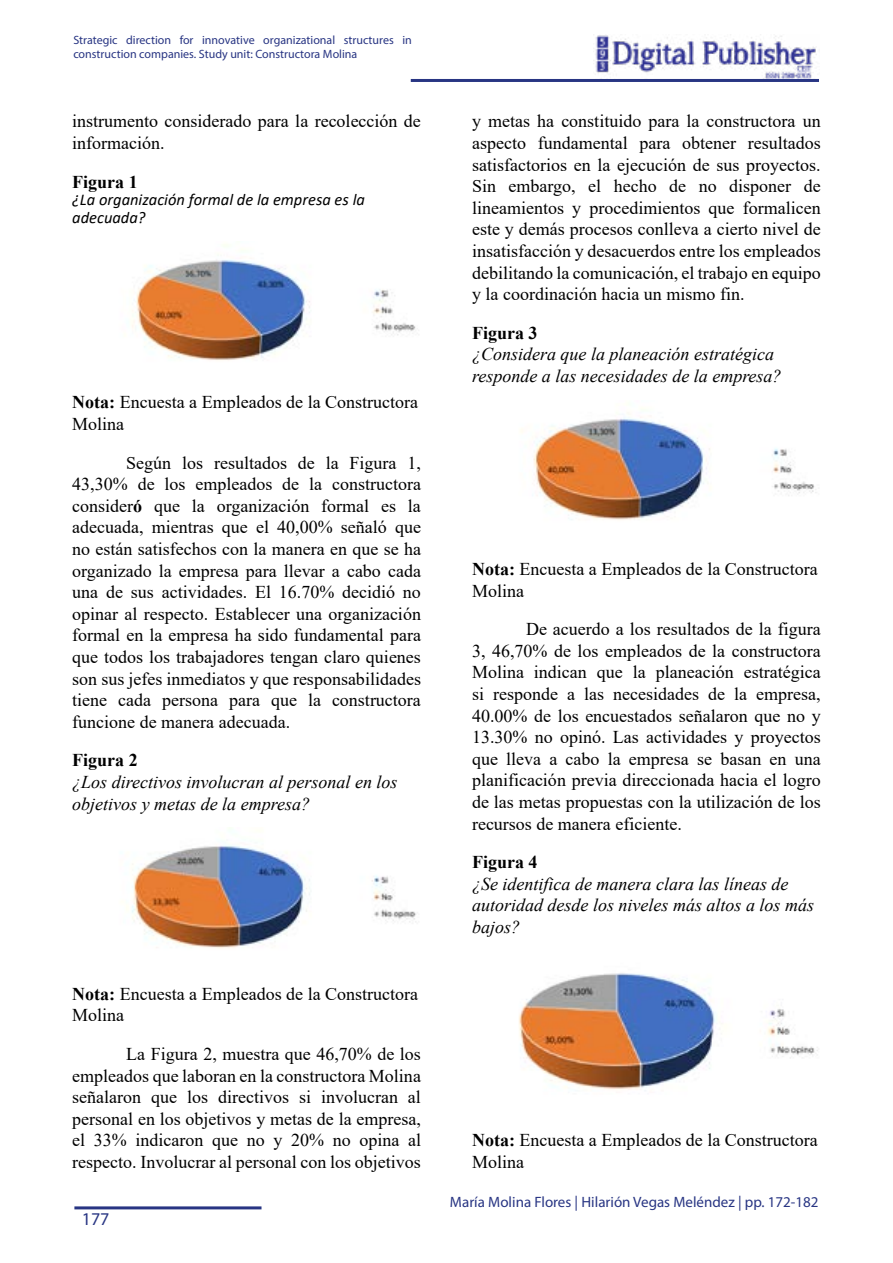
<style>
.page{position:relative;width:893px;height:1263px;background:#fff}
.page>*{position:absolute;margin:0;border:0;box-sizing:border-box;transform-origin:0 0}
.t1{font:18px/21.6px "Times New Roman";color:#000}
.t2{font:italic 18px/21.6px "Times New Roman";color:#000}
.t3{font:700 18px "Times New Roman";color:#000}
.t4{font:18px "Myriad Pro";color:#283583}
.t5{font:italic 16.5px/17.9px "Calibri";color:#000}
.t6{font:15px "Myriad Pro";color:#283583}
.t7{font:12px/14.4px "Myriad Pro";color:#283583}
.s1{font-weight:700}
</style>
<div class="page">
<hr style="left:411px;top:79px;width:408px;height:3px;background:#283583">
<img style="left:595px;top:35px;width:222px;height:44px">
<hr style="left:74px;top:1206px;width:187px;height:3px;background:#283583">
<img style="left:132px;top:244px;width:284px;height:116px">
<img style="left:126px;top:845px;width:290px;height:104px">
<img style="left:520px;top:408px;width:297px;height:112px">
<img style="left:519px;top:973px;width:299px;height:118px">
<p class="t7" style="left:73px;top:32px;width:340px">Strategic direction for innovative organizational structures in construction companies. Study unit: Constructora Molina</p>
<p class="t1" style="left:72px;top:110px;width:350px">instrumento considerado para la recolección de información.</p>
<p class="t3" style="left:72px;top:168px;width:67px">Figura 1</p>
<p class="t5" style="left:72px;top:190px;width:294px">¿La organización formal de la empresa es la adecuada?</p>
<p class="t1" style="left:72px;top:391px;width:347px"><span class="s1">Nota:</span> Encuesta a Empleados de la Constructora<br>Molina</p>
<p class="t1" style="left:72px;top:451px;width:350px;text-align:justify;text-indent:54px">Según los resultados de la Figura 1, 43,30% de los empleados de la constructora consider<span class="s1">ó</span> que la organización formal es la adecuada, mientras que el 40,00% señaló que no están satisfechos con la manera en que se ha organizado la empresa para llevar a cabo cada una de sus actividades. El 16.70% decidió no opinar al respecto. Establecer una organización formal en la empresa ha sido fundamental para que todos los trabajadores tengan claro quienes son sus jefes inmediatos y que responsabilidades tiene cada persona para que la constructora funcione de manera adecuada.</p>
<p class="t3" style="left:72px;top:747px;width:67px">Figura 2</p>
<p class="t2" style="left:72px;top:771px;width:327px">¿Los directivos involucran al personal en los objetivos y metas de la empresa?</p>
<p class="t1" style="left:72px;top:982px;width:347px"><span class="s1">Nota:</span> Encuesta a Empleados de la Constructora<br>Molina</p>
<p class="t1" style="left:72px;top:1042px;width:350px;text-align:justify;text-indent:54px">La Figura 2, muestra que 46,70% de los empleados que laboran en la constructora Molina señalaron que los directivos si involucran al personal en los objetivos y metas de la empresa, el 33% indicaron que no y 20% no opina al respecto. Involucrar al personal con los objetivos</p>
<p class="t4" style="left:82px;top:1208px;width:29px">177</p>
<p class="t1" style="left:472px;top:110px;width:350px;text-align:justify">y metas ha constituido para la constructora un aspecto fundamental para obtener resultados satisfactorios en la ejecución de sus proyectos.<br>Sin embargo, el hecho de no disponer de lineamientos y procedimientos que formalicen este y demás procesos conlleva a cierto nivel de insatisfacción y desacuerdos entre los empleados debilitando la comunicación, el trabajo en equipo y la coordinación hacia un mismo fin.</p>
<p class="t3" style="left:472px;top:320px;width:67px">Figura 3</p>
<p class="t2" style="left:472px;top:343px;width:311px">¿Considera que la planeación estratégica responde a las necesidades de la empresa?</p>
<p class="t1" style="left:472px;top:557px;width:347px"><span class="s1">Nota:</span> Encuesta a Empleados de la Constructora<br>Molina</p>
<p class="t1" style="left:472px;top:618px;width:350px;text-align:justify;text-indent:54px">De acuerdo a los resultados de la figura 3, 46,70% de los empleados de la constructora Molina indican que la planeación estratégica si responde a las necesidades de la empresa, 40.00% de los encuestados señalaron que no y 13.30% no opinó. Las actividades y proyectos que lleva a cabo la empresa se basan en una planificación previa direccionada hacia el logro de las metas propuestas con la utilización de los recursos de manera eficiente.</p>
<p class="t3" style="left:472px;top:849px;width:67px">Figura 4</p>
<p class="t2" style="left:472px;top:872px;width:343px">¿Se identifica de manera clara las líneas de autoridad desde los niveles más altos a los más bajos?</p>
<p class="t1" style="left:472px;top:1129px;width:347px"><span class="s1">Nota:</span> Encuesta a Empleados de la Constructora<br>Molina</p>
<p class="t6" style="left:450px;top:1193px;width:370px">María Molina Flores | Hilarión Vegas Meléndez | pp. 172-182</p>
</div>
